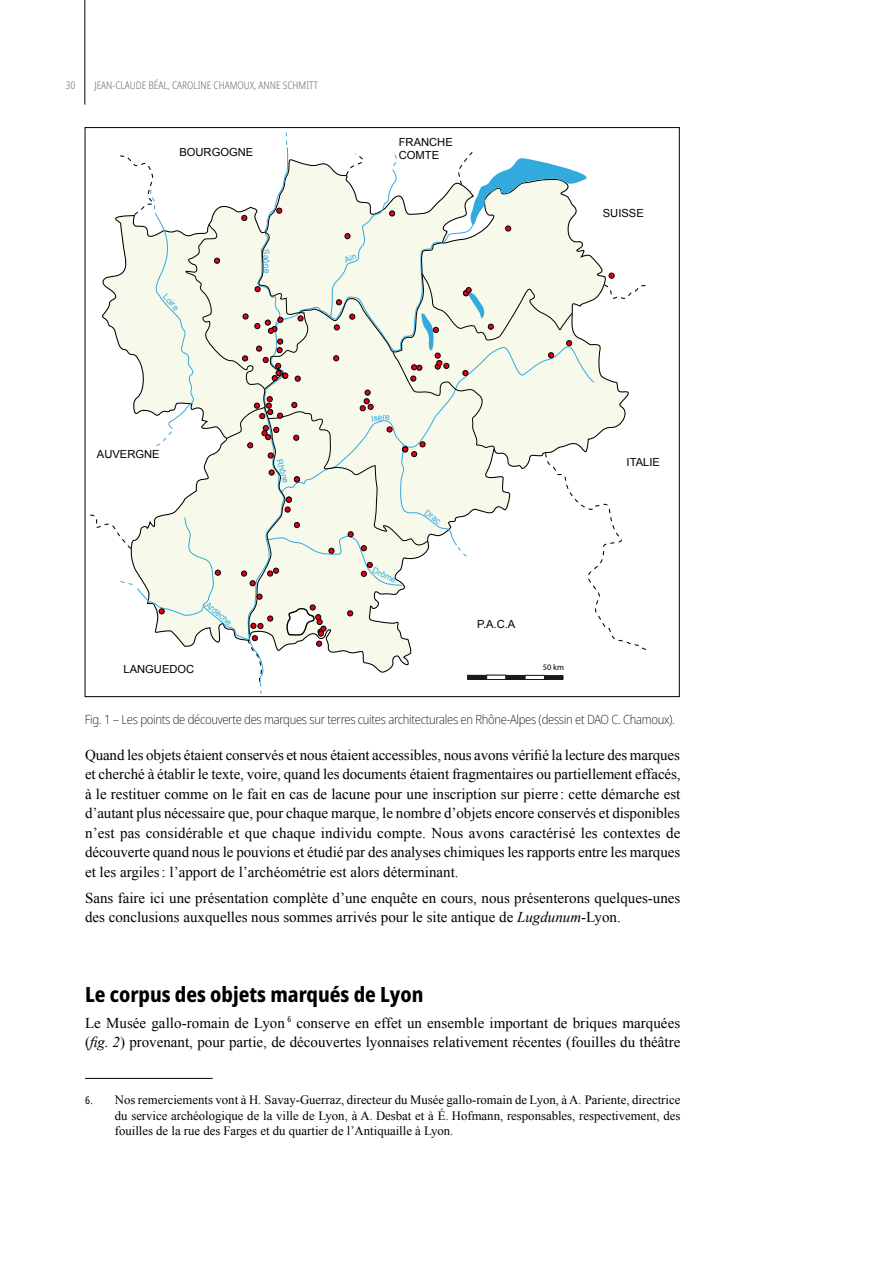
<style>
.page{position:relative;width:893px;height:1263px;background:#fff}
.page>*{position:absolute;margin:0;border:0;box-sizing:border-box;transform-origin:0 0}
.t1{font:800 condensed 21px "Noto Sans";color:#000}
.t2{font:15px/19.5px "Times New Roman";color:#000}
.t3{font:12.75px/15.8px "Times New Roman";color:#000;text-align:justify}
.t4{font:200 semi-condensed 12.75px "Noto Sans";letter-spacing:-.025em;color:#000}
.t5{font:11.25px/13.4px "Arial";color:#000}
.t6{font:300 condensed 10.5px "Noto Sans";color:#707172}
.t7{font:8.4px "Arial";color:#3ad}
.t8{font:8.4px "Myriad Pro";color:#000}
.s1{font-style:italic}
.s2{font-family:"Noto Sans";font-stretch:condensed;font-size:10.5px}
</style>
<div class="page">
<hr style="left:85px;top:0;width:1px;height:105px;background:#000">
<hr style="left:85px;top:1078px;width:128px;height:1px;background:#000">
<svg style="left:90px;top:132px;width:556px;height:562px"></svg>
<p class="t6" style="left:66px;top:78px;width:11px">30</p>
<p class="t6" style="left:94px;top:78px;width:225px">JEAN-CLAUDE BÉAL, CAROLINE CHAMOUX, ANNE SCHMITT</p>
<p class="t5" style="left:179px;top:145px;width:75px">BOURGOGNE</p>
<p class="t5" style="left:399px;top:135px;width:56px">FRANCHE<br>COMTE</p>
<p class="t7" style="left:169px;top:292px;width:20px;rotate:47deg">Loire</p>
<p class="t7" style="left:272px;top:249px;width:26px;rotate:87deg">Saône</p>
<p class="t5" style="left:603px;top:207px;width:43px">SUISSE</p>
<p class="t5" style="left:97px;top:447px;width:64px">AUVERGNE</p>
<p class="t7" style="left:285px;top:458px;width:26px;rotate:74deg">Rhône</p>
<p class="t7" style="left:210px;top:599px;width:33px;rotate:41deg">Ardèche</p>
<p class="t5" style="left:123px;top:662px;width:72px">LANGUEDOC</p>
<p class="t7" style="left:371px;top:413px;width:20px;rotate:-8deg">Isère</p>
<p class="t7" style="left:376px;top:564px;width:27px;rotate:26deg">Drôme</p>
<p class="t7" style="left:429px;top:507px;width:19px;rotate:37deg">Drac</p>
<p class="t5" style="left:477px;top:618px;width:40px">P.A.C.A</p>
<p class="t8" style="left:543px;top:662px;width:23px">50 km</p>
<p class="t5" style="left:627px;top:455px;width:35px">ITALIE</p>
<p class="t4" style="left:85px;top:710px;width:592px">Fig. 1 – Les points de découverte des marques sur terres cuites architecturales en Rhône-Alpes (dessin et DAO C. Chamoux).</p>
<p class="t2" style="left:85px;top:745px;width:597px;text-align:justify">Quand les objets étaient conservés et nous étaient accessibles, nous avons vérifié la lecture des marques et cherché à établir le texte, voire, quand les documents étaient fragmentaires ou partiellement effacés, à le restituer comme on le fait en cas de lacune pour une inscription sur pierre : cette démarche est d’autant plus nécessaire que, pour chaque marque, le nombre d’objets encore conservés et disponibles n’est pas considérable et que chaque individu compte. Nous avons caractérisé les contextes de découverte quand nous le pouvions et étudié par des analyses chimiques les rapports entre les marques et les argiles: l’apport de l’archéométrie est alors déterminant.</p>
<p class="t2" style="left:85px;top:888px;width:597px">Sans faire ici une présentation complète d’une enquête en cours, nous présenterons quelques-unes des conclusions auxquelles nous sommes arrivés pour le site antique de <span class="s1">Lugdunum</span>-Lyon.</p>
<h1 class="t1" style="left:85px;top:978px;width:340px">Le corpus des objets marqués de Lyon</h1>
<p class="t2" style="left:85px;top:1012px;width:597px">Le Musée gallo-romain de Lyon <sup>6</sup> conserve en effet un ensemble important de briques marquées (<span class="s1">fig. 2</span>) provenant, pour partie, de découvertes lyonnaises relativement récentes (fouilles du théâtre</p>
<p class="t3" style="left:115px;top:1091px;width:567px;text-indent:-30px"><span class="s2">6</span>. Nos remerciements vont à H. Savay-Guerraz, directeur du Musée gallo-romain de Lyon, à A. Pariente, directrice du service archéologique de la ville de Lyon, à A. Desbat et à É. Hofmann, responsables, respectivement, des fouilles de la rue des Farges et du quartier de l’Antiquaille à Lyon.</p>
</div>
